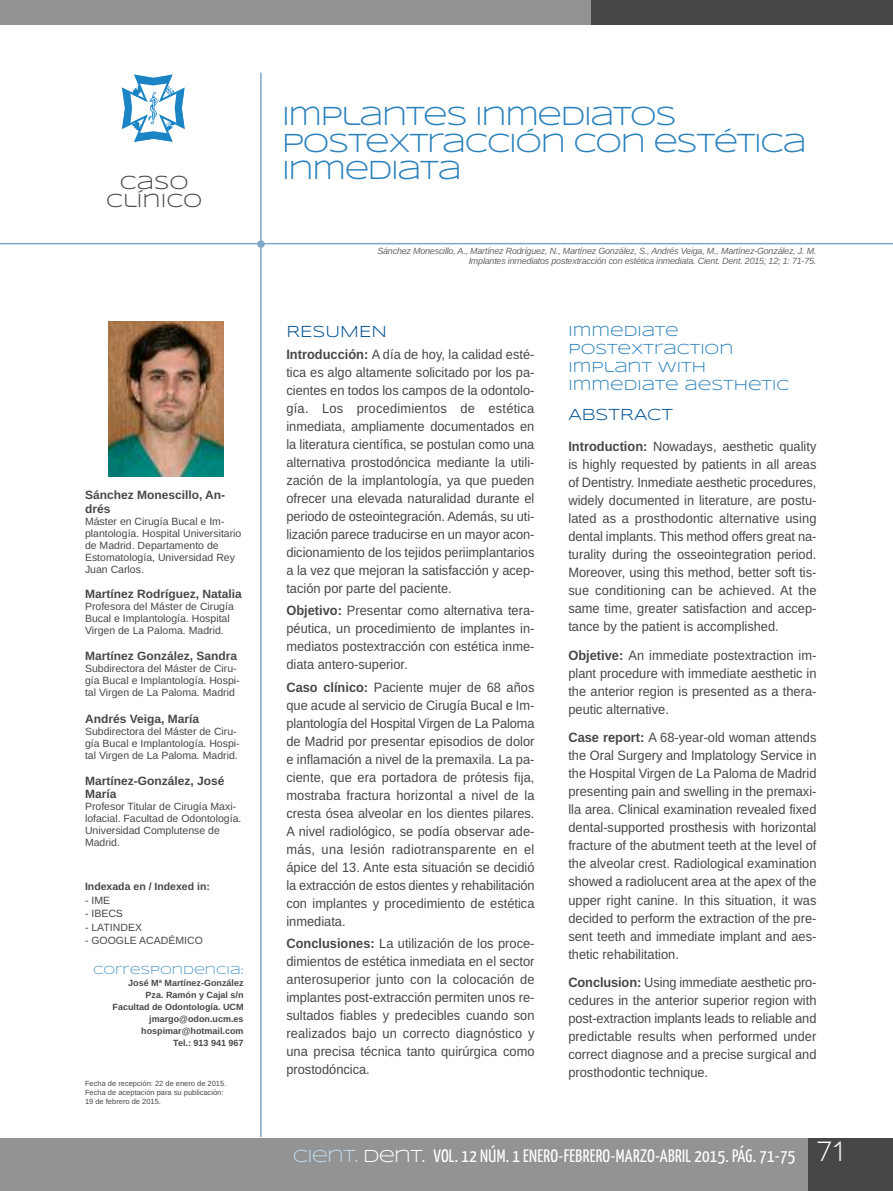
<style>
.page{position:relative;width:893px;height:1191px;background:#fff}
.page>*{position:absolute;margin:0;border:0;box-sizing:border-box;transform-origin:0 0}
.t1{font:27px/27px "Syncopate";letter-spacing:-.05em;color:#2b81bc}
.t2{font:19.5px/18px "Syncopate";color:#484747;text-align:center}
.t3{font:18px "Yanone Kaffeesatz";letter-spacing:.015em;color:#fff}
.t4{font:16.5px "Syncopate";color:#005291}
.t5{font:15px/18px "Syncopate";color:#2b81bc}
.t6{font:13.5px/18px "Arimo";color:#484747;text-align:justify;scale:.95 1}
.t7{font:700 12px/13.5px "Arimo";color:#484747}
.t8{font:12px "Syncopate";color:#4b94c6}
.t9{font:10.5px/12px "Arimo";color:#484747}
.t10{font:700 10.5px "Arimo";color:#484747}
.t11{font:italic 9px/10.5px "Arimo";letter-spacing:-.025em;color:#686768;text-align:right}
.t12{font:700 9px/12px "Arimo";color:#484747;text-align:right}
.t13{font:7.5px/9px "Arimo";color:#484747}
.s1{font-weight:700}
.s2{font-family:"Syncopate";color:#bfd9eb}
.s3{font-family:"Syncopate"}
.s4{font-family:"Walkway";font-weight:700;font-size:30px}
</style>
<div class="page">
<hr style="left:0;top:243px;width:893px;height:1px;background:#80a8c8">
<div style="left:0;top:0;width:599px;height:25px;background:#939393"></div>
<div style="left:591px;top:0;width:302px;height:25px;background:#484747"></div>
<svg style="left:122px;top:74px;width:63px;height:68px"></svg>
<hr style="left:260px;top:73px;width:2px;height:1064px;background:#80a8c8">
<div style="left:257px;top:240px;width:8px;height:8px;background:#80a8c8;border-radius:50%"></div>
<img style="left:108px;top:321px;width:115px;height:155px">
<div style="left:0;top:1138px;width:893px;height:53px;background:#939393"></div>
<div style="left:808px;top:1138px;width:85px;height:53px;background:#484747"></div>
<h2 class="t2" style="left:106px;top:173px;width:98px">CASO<br>CLÍNICO</h2>
<p class="t7" style="left:85px;top:488px;width:142px">Sánchez Monescillo, An&shy;drés</p>
<p class="t9" style="left:85px;top:515px;width:158px">Máster en Cirugía Bucal e Im&shy;plantología. hospital universitario de Madrid. Departamento de<br>Estomatología, universidad Rey<br>Juan Carlos.</p>
<p class="t7" style="left:85px;top:587px;width:158px">Martínez Rodríguez, Natalia</p>
<p class="t9" style="left:85px;top:601px;width:150px">Profesora del Máster de Cirugía<br>Bucal e Implantología. hospital<br>Virgen de La Paloma. Madrid.</p>
<p class="t7" style="left:85px;top:649px;width:154px">Martínez González, Sandra</p>
<p class="t9" style="left:85px;top:662px;width:156px">Subdirectora del Máster de Ciru&shy;gía Bucal e Implantología. hospi&shy;tal Virgen de La Paloma. Madrid</p>
<p class="t7" style="left:85px;top:712px;width:116px">Andrés Veiga, María</p>
<p class="t9" style="left:85px;top:725px;width:156px">Subdirectora del Máster de Ciru&shy;gía Bucal e Implantología. hospi&shy;tal Virgen de La Paloma. Madrid.</p>
<p class="t7" style="left:85px;top:773px;width:141px">Martínez-González, José<br>María</p>
<p class="t9" style="left:85px;top:800px;width:158px">Profesor Titular de Cirugía Maxi&shy;lofacial. Facultad de Odontología. universidad Complutense de<br>Madrid.</p>
<p class="t10" style="left:85px;top:880px;width:126px">Indexada en / Indexed in:</p>
<p class="t9" style="left:85px;top:894px;width:27px">- IME</p>
<p class="t9" style="left:85px;top:907px;width:39px">- IBECS</p>
<p class="t9" style="left:85px;top:921px;width:58px">- LATINDEX</p>
<p class="t9" style="left:85px;top:934px;width:119px">- GOOGLE ACADÉMICO</p>
<p class="t8" style="left:93px;top:963px;width:152px">CORRESPONDENCIA:</p>
<p class="t12" style="left:113px;top:977px;width:132px">José Mª Martínez-González<br>Pza. Ramón y Cajal s/n<br>Facultad de Odontología. UCM jmargo@odon.ucm.es hospimar@hotmail.com<br>Tel.: 913 941 967</p>
<p class="t13" style="left:85px;top:1079px;width:143px">Fecha de recepción: 22 de enero de 2015.<br>Fecha de aceptación para su publicación:<br>19 de febrero de 2015.</p>
<h1 class="t1" style="left:282px;top:102px;width:526px">IMPLANTES INMEDIATOS<br>POSTEXTRACCIÓN CON ESTÉTICA<br>INMEDIATA</h1>
<p class="t11" style="left:377px;top:246px;width:440px">Sánchez Monescillo, A., Martínez Rodríguez, N., Martínez González, S., Andrés Veiga, M., Martínez-González, J. M.<br>Implantes inmediatos postextracción con estética inmediata. Cient. Dent. 2015; 12; 1: 71-75.</p>
<p class="t4" style="left:286px;top:321px;width:102px">RESUMEN</p>
<p class="t6" style="left:286px;top:345px;width:263px"><span class="s1">Introducción:</span> A día de hoy, la calidad esté&shy;tica es algo altamente solicitado por los pa&shy;cientes en todos los campos de la odontolo&shy;gía. Los procedimientos de estética inmediata, ampliamente documentados en la literatura científica, se postulan como una alternativa prostodóncica mediante la utili&shy;zación de la implantología, ya que pueden ofrecer una elevada naturalidad durante el periodo de osteointegración. Además, su uti&shy;lización parece traducirse en un mayor acon&shy;dicionamiento de los tejidos periimplantarios a la vez que mejoran la satisfacción y acep&shy;tación por parte del paciente.</p>
<p class="t6" style="left:286px;top:601px;width:263px"><span class="s1">Objetivo:</span> Presentar como alternativa tera&shy;péutica, un procedimiento de implantes in&shy;mediatos postextracción con estética inme&shy;diata antero-superior.</p>
<p class="t6" style="left:286px;top:678px;width:263px"><span class="s1">Caso clínico:</span> Paciente mujer de 68 años que acude al servicio de Cirugía Bucal e Im&shy;plantología del hospital Virgen de La Paloma de Madrid por presentar episodios de dolor e inflamación a nivel de la premaxila. La pa&shy;ciente, que era portadora de prótesis fija, mostraba fractura horizontal a nivel de la cresta ósea alveolar en los dientes pilares.<br>A nivel radiológico, se podía observar ade&shy;más, una lesión radiotransparente en el ápice del 13. Ante esta situación se decidió la extracción de estos dientes y rehabilitación con implantes y procedimiento de estética inmediata.</p>
<p class="t6" style="left:286px;top:934px;width:263px"><span class="s1">Conclusiones:</span> La utilización de los proce&shy;dimientos de estética inmediata en el sector anterosuperior junto con la colocación de implantes post-extracción permiten unos re&shy;sultados fiables y predecibles cuando son realizados bajo un correcto diagnóstico y una precisa técnica tanto quirúrgica como prostodóncica.</p>
<p class="t5" style="left:568px;top:321px;width:223px">IMMEDIATE<br>POSTEXTRACTION<br>IMPLANT WITH<br>IMMEDIATE AESTHETIC</p>
<p class="t4" style="left:568px;top:405px;width:106px">ABSTRACT</p>
<p class="t6" style="left:568px;top:437px;width:263px"><span class="s1">Introduction:</span> Nowadays, aesthetic quality is highly requested by patients in all areas of Dentistry. Inmediate aesthetic procedures, widely documented in literature, are postu&shy;lated as a prosthodontic alternative using dental implants. This method offers great na&shy;turality during the osseointegration period.<br>Moreover, using this method, better soft tis&shy;sue conditioning can be achieved. At the same time, greater satisfaction and accep&shy;tance by the patient is accomplished.</p>
<p class="t6" style="left:568px;top:646px;width:263px"><span class="s1">Objetive:</span> An immediate postextraction im&shy;plant procedure with immediate aesthetic in the anterior region is presented as a thera&shy;peutic alternative.</p>
<p class="t6" style="left:568px;top:729px;width:263px"><span class="s1">Case report:</span> A 68-year-old woman attends the Oral Surgery and Implatology Service in the hospital Virgen de La Paloma de Madrid presenting pain and swelling in the premaxi&shy;lla area. Clinical examination revealed fixed dental-supported prosthesis with horizontal fracture of the abutment teeth at the level of the alveolar crest. Radiological examination showed a radiolucent area at the apex of the upper right canine. In this situation, it was decided to perform the extraction of the pre&shy;sent teeth and immediate implant and aes&shy;thetic rehabilitation.</p>
<p class="t6" style="left:568px;top:973px;width:263px"><span class="s1">Conclusion:</span> using immediate aesthetic pro&shy;cedures in the anterior superior region with post-extraction implants leads to reliable and predictable results when performed under correct diagnose and a precise surgical and prosthodontic technique.</p>
<h3 class="t3" style="left:293px;top:1144px;width:552px"><span class="s2">CIENT.</span> <span class="s3">DENT.</span> VOL. 12 NÚM. 1 ENERO-FEBRERO-MARZO-ABRIL 2015. PÁG. 71-75 <span class="s4">71</span></h3>
</div>
